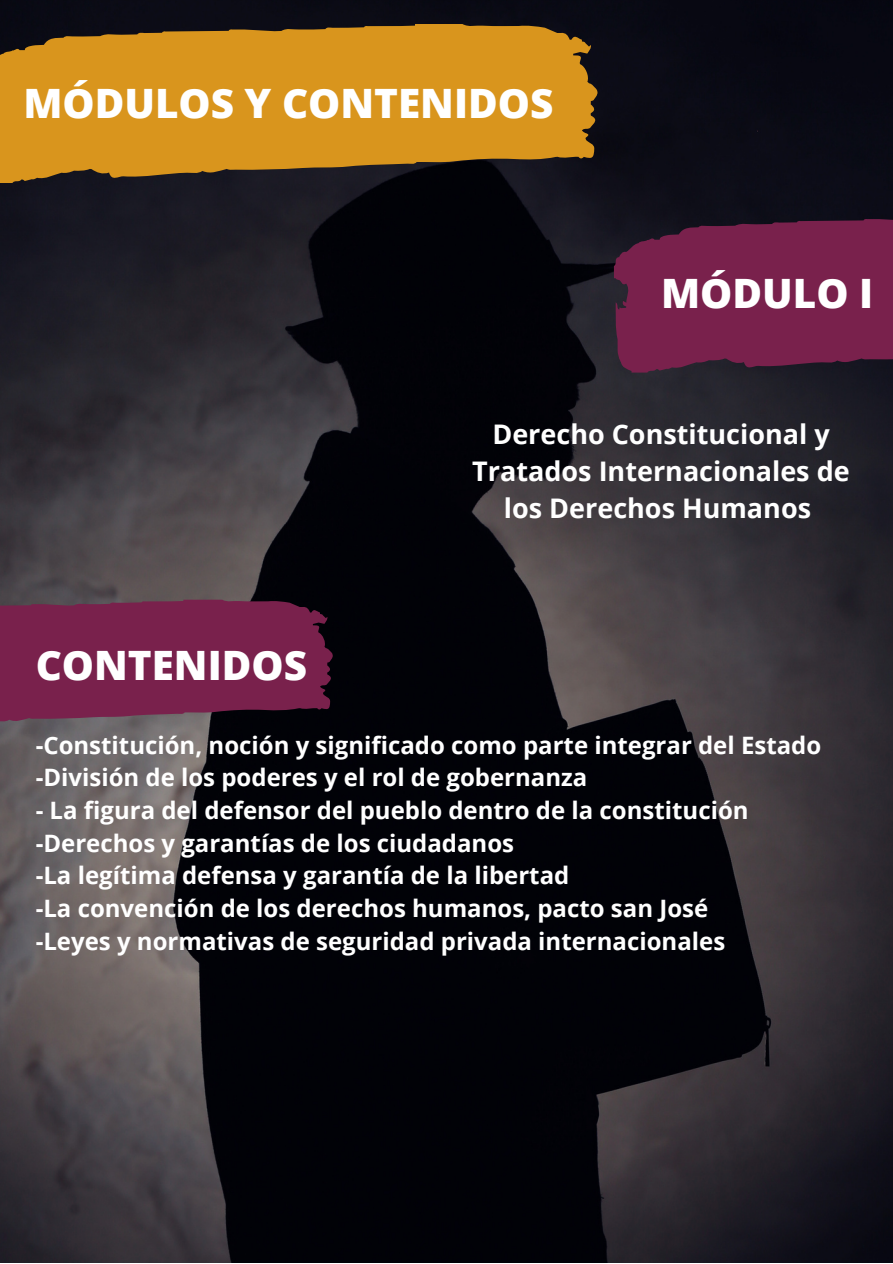
<style>
.page{position:relative;width:893px;height:1264px;background:#fff}
.page>*{position:absolute;margin:0;border:0;box-sizing:border-box;transform-origin:0 0}
.t1{font:800 40.5px "Open Sans";color:#fff}
.t2{font:700 27px/37px "Open Sans";color:#fff;text-align:center}
.t3{font:700 24px/32.5px "Open Sans";color:#fff}
</style>
<div class="page">
<img style="left:0;top:0;width:892px;height:1262px">
<svg style="left:0;top:24px;width:599px;height:159px;background:#b9801c"></svg>
<svg style="left:613px;top:213px;width:279px;height:159px;background:#691f45"></svg>
<svg style="left:0;top:599px;width:334px;height:130px;background:#6d2348"></svg>
<h1 class="t1" style="left:23px;top:75px;width:531px">MÓDULOS Y CONTENIDOS</h1>
<h1 class="t1" style="left:661px;top:264px;width:213px">MÓDULO I</h1>
<h1 class="t1" style="left:36px;top:636px;width:273px">CONTENIDOS</h1>
<p class="t2" style="left:472px;top:415px;width:379px">Derecho Constitucional y<br>Tratados Internacionales de los Derechos Humanos</p>
<p class="t3" style="left:36px;top:728px;width:787px">-Constitución, noción y significado como parte integrar del Estado -División de los poderes y el rol de gobernanza</p>
<p class="t3" style="left:36px;top:793px;width:714px">- La figura del defensor del pueblo dentro de la constitución -Derechos y garantías de los ciudadanos<br>-La legítima defensa y garantía de la libertad<br>-La convención de los derechos humanos, pacto san José -Leyes y normativas de seguridad privada internacionales</p>
</div>
